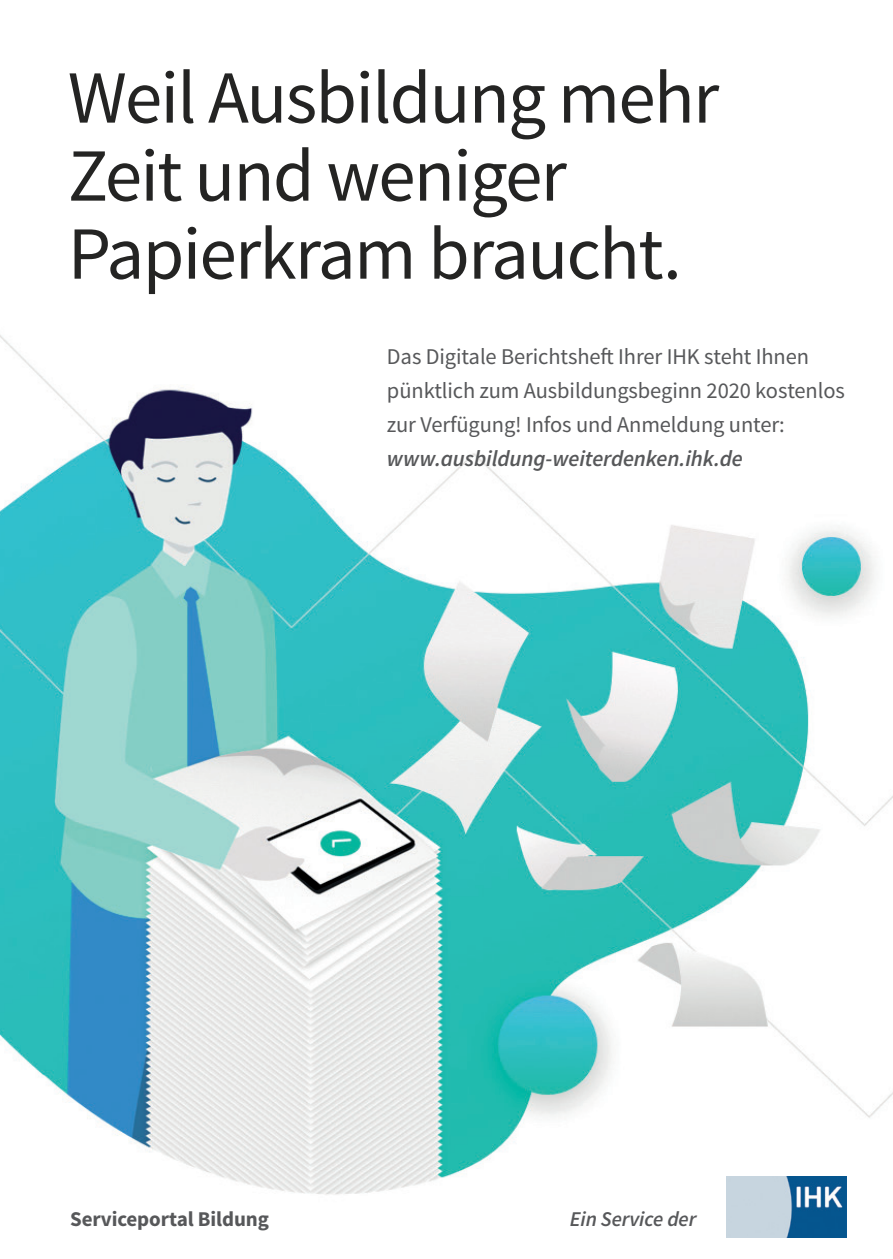
<style>
.page{position:relative;width:893px;height:1259px;background:#fff}
.page>*{position:absolute;margin:0;border:0;box-sizing:border-box;transform-origin:0 0}
.t1{font:75px "Source Sans Pro";letter-spacing:-.02em;color:#242423}
.t2{font:22.5px "Source Sans Pro";letter-spacing:-.005em;color:#57585a}
.t3{font:italic 600 22.5px "Source Sans Pro";letter-spacing:-.005em;color:#57585a}
.t4{font:700 21px "Source Sans Pro";letter-spacing:-.005em;color:#57585a}
.t5{font:italic 600 21px "Source Sans Pro";letter-spacing:-.005em;color:#57585a}
</style>
<div class="page">
<img style="left:0;top:335px;width:893px;height:903px">
<img style="left:727px;top:1176px;width:119px;height:61px">
<p class="t1" style="left:68px;top:51px;width:653px">Weil Ausbildung mehr</p>
<p class="t1" style="left:68px;top:129px;width:500px">Zeit und weniger</p>
<p class="t1" style="left:68px;top:207px;width:615px">Papierkram braucht.</p>
<p class="t2" style="left:387px;top:342px;width:424px">Das Digitale Berichtsheft Ihrer IHK steht Ihnen</p>
<p class="t2" style="left:387px;top:376px;width:459px">pünktlich zum Ausbildungsbeginn 2020 kostenlos</p>
<p class="t2" style="left:387px;top:410px;width:399px">zur Verfügung! Infos und Anmeldung unter:</p>
<p class="t3" style="left:387px;top:444px;width:357px">www.ausbildung-weiterdenken.ihk.de</p>
<p class="t4" style="left:70px;top:1205px;width:200px">Serviceportal Bildung</p>
<p class="t5" style="left:570px;top:1206px;width:128px">Ein Service der</p>
</div>
